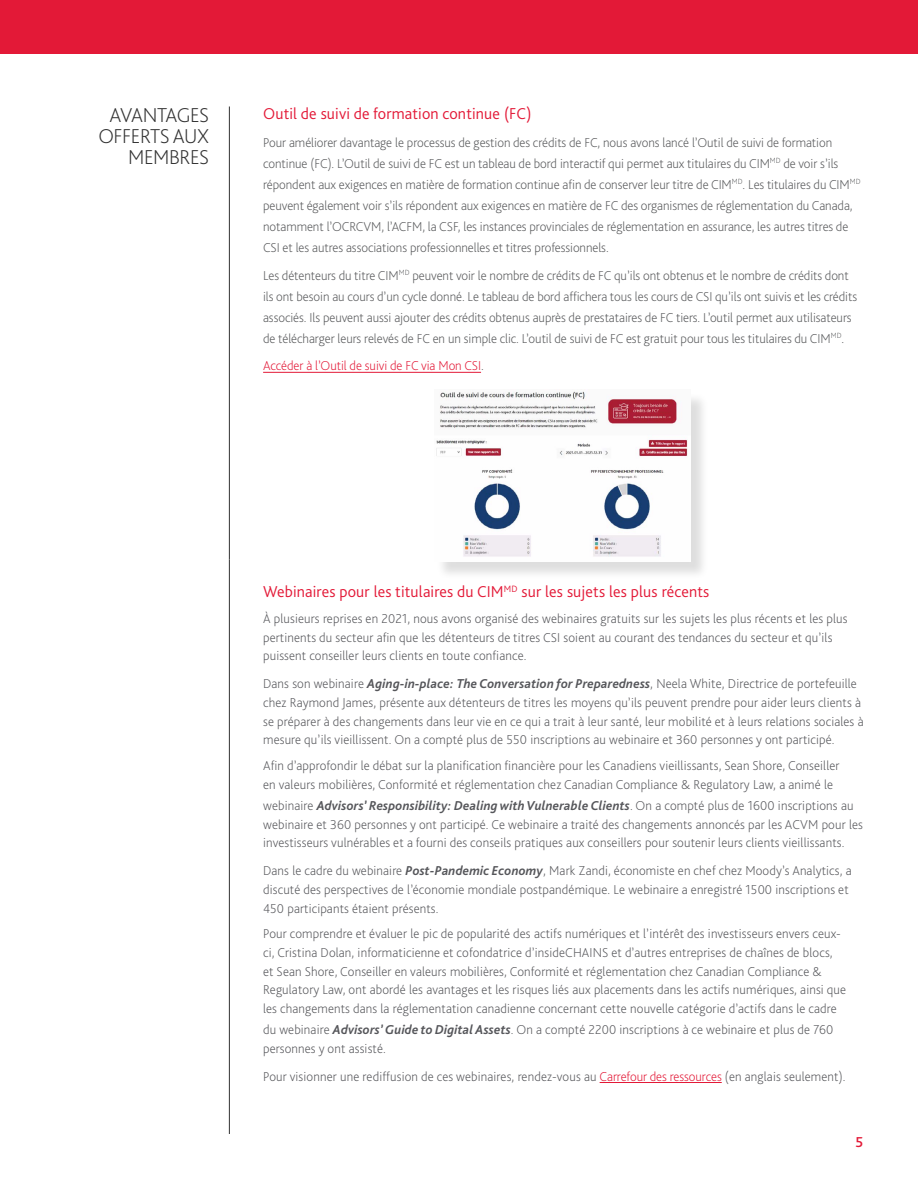
<style>
.page{position:relative;width:918px;height:1188px;background:#fff}
.page>*{position:absolute;margin:0;border:0;box-sizing:border-box;transform-origin:0 0}
.t1{font:200 21px/21px "Bliss Pro";letter-spacing:-.02em;color:#313131;text-align:right}
.t2{font:300 16.5px "Bliss Pro";letter-spacing:.01em;color:#e31937}
.t3{font:500 15px "Bliss Pro";color:#e31937}
.t4{font:200 13.5px/18.8px "Bliss Pro";letter-spacing:.01em;color:#55565a}
.t5{font:200 13.5px/21px "Bliss Pro";letter-spacing:-.005em;color:#58595b}
.t6{font:200 13.5px "Bliss Pro";letter-spacing:-.005em;color:#e31937}
.s1{color:#58595b}
.s2{font-weight:700;font-style:italic}
.s3{color:#e31937}
</style>
<div class="page">
<div style="left:0;top:0;width:918px;height:54px;background:#e31937"></div>
<hr style="left:229px;top:107px;width:1px;height:452px;background:#313131">
<hr style="left:229px;top:559px;width:1px;height:575px;background:#313131">
<hr style="left:263px;top:372px;width:218px;height:1px;background:#e31937">
<hr style="left:600px;top:1082px;width:122px;height:1px;background:#e31937">
<div style="left:436px;top:392px;width:273px;height:189px;background:#000;opacity:.13"></div>
<img style="left:436px;top:391px;width:255px;height:171px">
<h1 class="t1" style="left:98px;top:104px;width:112px">AVANTAGES<br>OFFERTS AUX<br>MEMBRES</h1>
<p class="t2" style="left:263px;top:103px;width:270px">Outil de suivi de formation continue (FC)</p>
<p class="t5" style="left:263px;top:131px;width:599px">Pour améliorer davantage le processus de gestion des crédits de FC, nous avons lancé l’Outil de suivi de formation continue (FC). L’Outil de suivi de FC est un tableau de bord interactif qui permet aux titulaires du CIM<sup>MD</sup> de voir s’ils répondent aux exigences en matière de formation continue afin de conserver leur titre de CIM<sup>MD</sup>. Les titulaires du CIM<sup>MD </sup>peuvent également voir s’ils répondent aux exigences en matière de FC des organismes de réglementation du Canada, notamment l’OCRCVM, l’ACFM, la CSF, les instances provinciales de réglementation en assurance, les autres titres de CSI et les autres associations professionnelles et titres professionnels.</p>
<p class="t5" style="left:263px;top:264px;width:596px">Les détenteurs du titre CIM<sup>MD</sup> peuvent voir le nombre de crédits de FC qu’ils ont obtenus et le nombre de crédits dont ils ont besoin au cours d’un cycle donné. Le tableau de bord affichera tous les cours de CSI qu’ils ont suivis et les crédits associés. Ils peuvent aussi ajouter des crédits obtenus auprès de prestataires de FC tiers. L’outil permet aux utilisateurs de télécharger leurs relevés de FC en un simple clic. L’outil de suivi de FC est gratuit pour tous les titulaires du CIM<sup>MD</sup>.</p>
<p class="t6" style="left:263px;top:357px;width:222px">Accéder à l’Outil de suivi de FC via Mon CSI<span class="s1">.</span></p>
<p class="t2" style="left:263px;top:582px;width:448px">Webinaires pour les titulaires du CIM<sup>MD</sup> sur les sujets les plus récents</p>
<p class="t4" style="left:263px;top:609px;width:586px">À plusieurs reprises en 2021, nous avons organisé des webinaires gratuits sur les sujets les plus récents et les plus pertinents du secteur afin que les détenteurs de titres CSI soient au courant des tendances du secteur et qu’ils puissent conseiller leurs clients en toute confiance.</p>
<p class="t4" style="left:263px;top:674px;width:602px">Dans son webinaire <span class="s2">Aging-in-place: The Conversation for Preparedness</span>, Neela White, Directrice de portefeuille chez Raymond James, présente aux détenteurs de titres les moyens qu’ils peuvent prendre pour aider leurs clients à se préparer à des changements dans leur vie en ce qui a trait à leur santé, leur mobilité et à leurs relations sociales à mesure qu’ils vieillissent. On a compté plus de 550 inscriptions au webinaire et 360 personnes y ont participé.</p>
<p class="t4" style="left:263px;top:756px;width:578px">Afin d’approfondir le débat sur la planification financière pour les Canadiens vieillissants, Sean Shore, Conseiller en valeurs mobilières, Conformité et réglementation chez Canadian Compliance &amp; Regulatory Law, a animé le</p>
<p class="t4" style="left:263px;top:796px;width:601px">webinaire <span class="s2">Advisors’ Responsibility: Dealing with Vulnerable Clients</span>. On a compté plus de 1600 inscriptions au webinaire et 360 personnes y ont participé. Ce webinaire a traité des changements annoncés par les ACVM pour les investisseurs vulnérables et a fourni des conseils pratiques aux conseillers pour soutenir leurs clients vieillissants.</p>
<p class="t4" style="left:263px;top:861px;width:590px">Dans le cadre du webinaire <span class="s2">Post-Pandemic Economy</span>, Mark Zandi, économiste en chef chez Moody’s Analytics, a discuté des perspectives de l’économie mondiale postpandémique. Le webinaire a enregistré 1500 inscriptions et<br>450 participants étaient présents.</p>
<p class="t4" style="left:263px;top:924px;width:585px">Pour comprendre et évaluer le pic de popularité des actifs numériques et l’intérêt des investisseurs envers ceux&shy;ci, Cristina Dolan, informaticienne et cofondatrice d’insideCHAINS et d’autres entreprises de chaînes de blocs, et Sean Shore, Conseiller en valeurs mobilières, Conformité et réglementation chez Canadian Compliance &amp; Regulatory Law, ont abordé les avantages et les risques liés aux placements dans les actifs numériques, ainsi que les changements dans la réglementation canadienne concernant cette nouvelle catégorie d’actifs dans le cadre</p>
<p class="t4" style="left:263px;top:1020px;width:572px">du webinaire <span class="s2">Advisors’ Guide to Digital Assets</span>. On a compté 2200 inscriptions à ce webinaire et plus de 760 personnes y ont assisté.</p>
<p class="t4" style="left:263px;top:1066px;width:584px">Pour visionner une rediffusion de ces webinaires, rendez-vous au <span class="s3">Carrefour des ressources</span> (en anglais seulement).</p>
<p class="t3" style="left:856px;top:1133px;width:9px">5</p>
</div>
